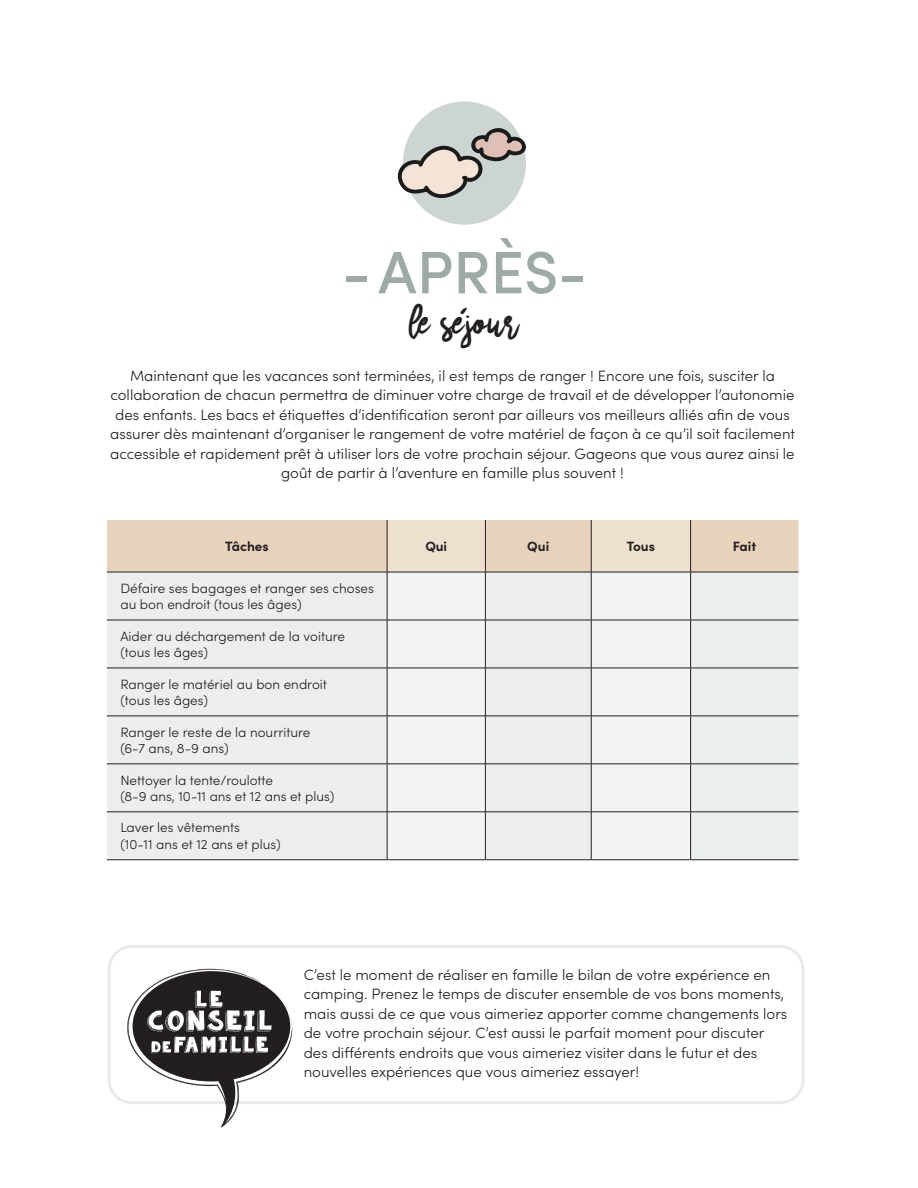
<style>
.page{position:relative;width:918px;height:1188px;background:#fff}
.page>*{position:absolute;margin:0;border:0;box-sizing:border-box;transform-origin:0 0}
.t1{font:500 60px "Sofia Pro";color:#9eaaa8}
.t2{font:34.5px "Scrivimi";color:#231f20}
.t3{font:300 15px/19.5px "Sofia Pro";color:#231f20;text-align:center}
.t4{font:300 13.5px/16.5px "Sofia Pro";color:#231f20}
.ST2{font:700 13.5px "Sofia Pro";color:#231f20}
</style>
<div class="page">
<div style="left:403px;top:102px;width:123px;height:123px;background:#ccd5d4;border-radius:50%"></div>
<svg style="left:107px;top:520px;width:692px;height:340px"></svg>
<hr style="left:107px;top:572px;width:280px;height:1px;background:#231f20">
<hr style="left:387px;top:572px;width:98px;height:1px;background:#231f20">
<hr style="left:387px;top:572px;width:1px;height:48px;background:#231f20">
<hr style="left:485px;top:572px;width:106px;height:1px;background:#231f20">
<hr style="left:485px;top:572px;width:1px;height:48px;background:#231f20">
<hr style="left:591px;top:572px;width:100px;height:1px;background:#231f20">
<hr style="left:591px;top:572px;width:1px;height:48px;background:#231f20">
<hr style="left:691px;top:572px;width:108px;height:1px;background:#231f20">
<hr style="left:690px;top:572px;width:1px;height:48px;background:#231f20">
<hr style="left:107px;top:620px;width:280px;height:1px;background:#231f20">
<hr style="left:387px;top:620px;width:98px;height:1px;background:#231f20">
<hr style="left:387px;top:620px;width:1px;height:48px;background:#231f20">
<hr style="left:485px;top:620px;width:106px;height:1px;background:#231f20">
<hr style="left:485px;top:620px;width:1px;height:48px;background:#231f20">
<hr style="left:591px;top:620px;width:100px;height:1px;background:#231f20">
<hr style="left:591px;top:620px;width:1px;height:48px;background:#231f20">
<hr style="left:691px;top:620px;width:108px;height:1px;background:#231f20">
<hr style="left:690px;top:620px;width:1px;height:48px;background:#231f20">
<hr style="left:107px;top:668px;width:280px;height:1px;background:#231f20">
<hr style="left:387px;top:668px;width:98px;height:1px;background:#231f20">
<hr style="left:387px;top:668px;width:1px;height:48px;background:#231f20">
<hr style="left:485px;top:668px;width:106px;height:1px;background:#231f20">
<hr style="left:485px;top:668px;width:1px;height:48px;background:#231f20">
<hr style="left:591px;top:668px;width:100px;height:1px;background:#231f20">
<hr style="left:591px;top:668px;width:1px;height:48px;background:#231f20">
<hr style="left:691px;top:668px;width:108px;height:1px;background:#231f20">
<hr style="left:690px;top:668px;width:1px;height:48px;background:#231f20">
<hr style="left:107px;top:716px;width:280px;height:1px;background:#231f20">
<hr style="left:387px;top:716px;width:98px;height:1px;background:#231f20">
<hr style="left:387px;top:716px;width:1px;height:48px;background:#231f20">
<hr style="left:485px;top:716px;width:106px;height:1px;background:#231f20">
<hr style="left:485px;top:716px;width:1px;height:48px;background:#231f20">
<hr style="left:591px;top:716px;width:100px;height:1px;background:#231f20">
<hr style="left:591px;top:716px;width:1px;height:48px;background:#231f20">
<hr style="left:691px;top:716px;width:108px;height:1px;background:#231f20">
<hr style="left:690px;top:716px;width:1px;height:48px;background:#231f20">
<hr style="left:107px;top:764px;width:280px;height:1px;background:#231f20">
<hr style="left:387px;top:764px;width:98px;height:1px;background:#231f20">
<hr style="left:387px;top:764px;width:1px;height:48px;background:#231f20">
<hr style="left:485px;top:764px;width:106px;height:1px;background:#231f20">
<hr style="left:485px;top:764px;width:1px;height:48px;background:#231f20">
<hr style="left:591px;top:764px;width:100px;height:1px;background:#231f20">
<hr style="left:591px;top:764px;width:1px;height:48px;background:#231f20">
<hr style="left:691px;top:764px;width:108px;height:1px;background:#231f20">
<hr style="left:690px;top:764px;width:1px;height:48px;background:#231f20">
<hr style="left:107px;top:812px;width:280px;height:1px;background:#231f20">
<hr style="left:387px;top:812px;width:98px;height:1px;background:#231f20">
<hr style="left:387px;top:812px;width:1px;height:48px;background:#231f20">
<hr style="left:485px;top:812px;width:106px;height:1px;background:#231f20">
<hr style="left:485px;top:812px;width:1px;height:48px;background:#231f20">
<hr style="left:591px;top:812px;width:100px;height:1px;background:#231f20">
<hr style="left:591px;top:812px;width:1px;height:48px;background:#231f20">
<hr style="left:691px;top:812px;width:108px;height:1px;background:#231f20">
<hr style="left:690px;top:812px;width:1px;height:48px;background:#231f20">
<hr style="left:107px;top:860px;width:280px;height:1px;background:#231f20">
<hr style="left:387px;top:860px;width:98px;height:1px;background:#231f20">
<hr style="left:485px;top:860px;width:106px;height:1px;background:#231f20">
<hr style="left:591px;top:860px;width:100px;height:1px;background:#231f20">
<hr style="left:691px;top:860px;width:108px;height:1px;background:#231f20">
<hr style="left:387px;top:520px;width:1px;height:52px;background:#231f20">
<hr style="left:485px;top:520px;width:1px;height:52px;background:#231f20">
<hr style="left:591px;top:520px;width:1px;height:52px;background:#231f20">
<hr style="left:690px;top:520px;width:1px;height:52px;background:#231f20">
<svg style="left:398px;top:128px;width:128px;height:72px"></svg>
<div style="left:108px;top:945px;width:697px;height:159px;border:3px solid #9eaaa8;border-radius:23px"></div>
<svg style="left:127px;top:969px;width:165px;height:159px"></svg>
<p class="t1" style="left:342px;top:228px;width:247px">-APRÈS-</p>
<p class="t2" style="left:410px;top:296px;width:111px">le séjour</p>
<p class="t3" style="left:110px;top:365px;width:686px">Maintenant que les vacances sont terminées, il est temps de ranger ! Encore une fois, susciter la collaboration de chacun permettra de diminuer votre charge de travail et de développer l’autonomie des enfants. Les bacs et étiquettes d’identification seront par ailleurs vos meilleurs alliés afin de vous assurer dès maintenant d’organiser le rangement de votre matériel de façon à ce qu’il soit facilement accessible et rapidement prêt à utiliser lors de votre prochain séjour. Gageons que vous aurez ainsi le goût de partir à l’aventure en famille plus souvent !</p>
<p class="ST2" style="left:225px;top:536px;width:45px">Tâches</p>
<p class="ST2" style="left:426px;top:536px;width:23px">Qui</p>
<p class="ST2" style="left:527px;top:536px;width:24px">Qui</p>
<p class="ST2" style="left:627px;top:536px;width:30px">Tous</p>
<p class="ST2" style="left:733px;top:536px;width:25px">Fait</p>
<p class="t4" style="left:120px;top:579px;width:255px">Défaire ses bagages et ranger ses choses au bon endroit (tous les âges)</p>
<p class="t4" style="left:120px;top:627px;width:226px">Aider au déchargement de la voiture (tous les âges)</p>
<p class="t4" style="left:120px;top:675px;width:208px">Ranger le matériel au bon endroit (tous les âges)</p>
<p class="t4" style="left:120px;top:723px;width:192px">Ranger le reste de la nourriture (6-7 ans, 8-9 ans)</p>
<p class="t4" style="left:120px;top:771px;width:215px">Nettoyer la tente/roulotte<br>(8-9 ans, 10-11 ans et 12 ans et plus)</p>
<p class="t4" style="left:120px;top:819px;width:162px">Laver les vêtements<br>(10-11 ans et 12 ans et plus)</p>
<p class="t3" style="left:304px;top:964px;width:485px;text-align:left">C’est le moment de réaliser en famille le bilan de votre expérience en camping. Prenez le temps de discuter ensemble de vos bons moments, mais aussi de ce que vous aimeriez apporter comme changements lors de votre prochain séjour. C’est aussi le parfait moment pour discuter des différents endroits que vous aimeriez visiter dans le futur et des nouvelles expériences que vous aimeriez essayer!</p>
</div>
